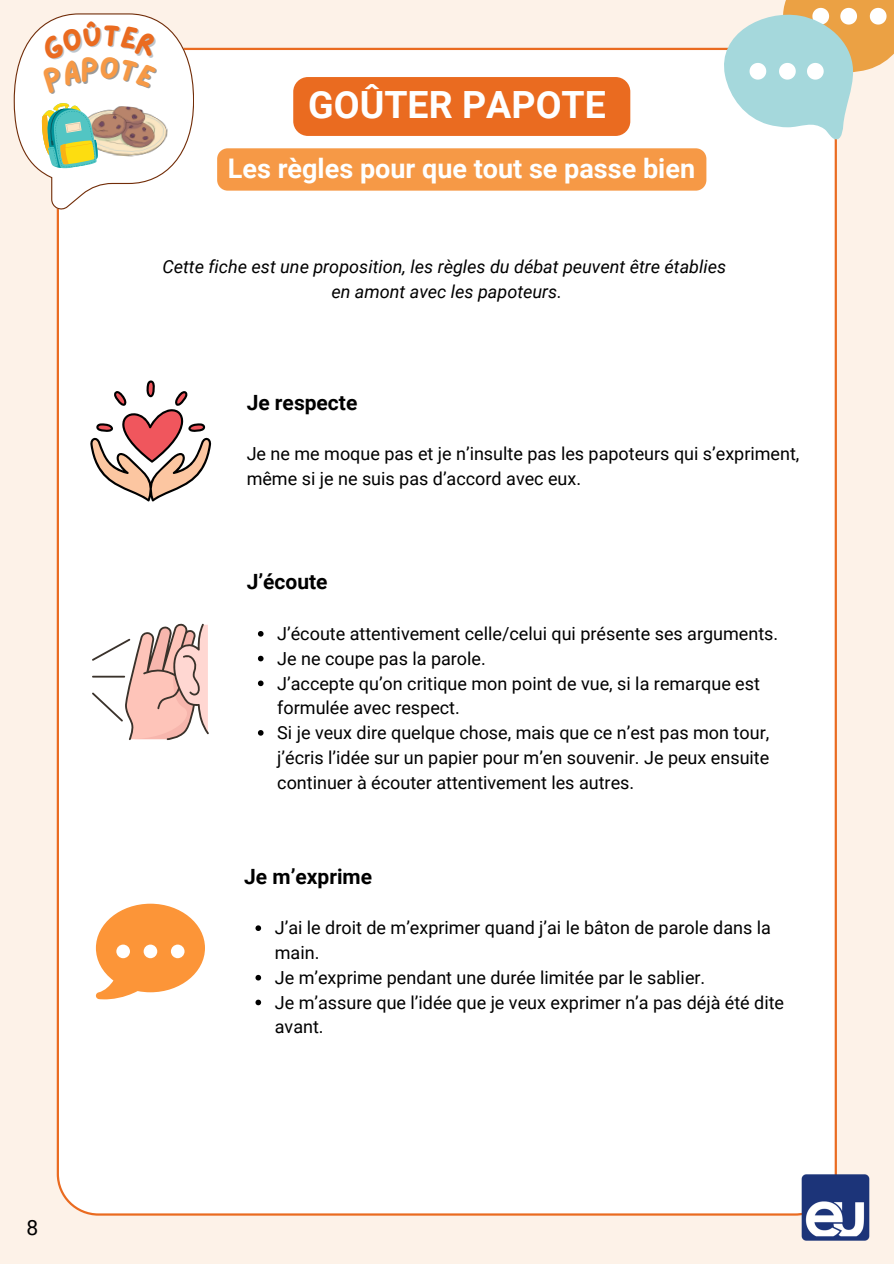
<style>
.page{position:relative;width:894px;height:1264px;background:#fff}
.page>*{position:absolute;margin:0;border:0;box-sizing:border-box;transform-origin:0 0}
.t1{font:700 37.5px "Roboto";color:#feffff}
.t2{font:700 27px "Roboto";color:#feffff}
.t3{font:700 21px "Roboto";color:#000}
.t4{font:21px "Roboto";color:#000}
.t5{font:18px/24.8px "Roboto";color:#000}
.t6{font:italic 18px "Roboto";color:#000}
</style>
<div class="page">
<div style="left:0;top:0;width:893px;height:1263px;background:#fdf2e8"></div>
<div style="left:57px;top:48px;width:779px;height:1167px;background:#fff"></div>
<img style="left:800px;top:1174px;width:70px;height:66px">
<svg style="left:716px;top:0;width:177px;height:141px"></svg>
<svg style="left:89px;top:379px;width:123px;height:122px;background:#dfc4bf"></svg>
<svg style="left:92px;top:623px;width:117px;height:117px;background:#eacec9"></svg>
<svg style="left:96px;top:903px;width:109px;height:96px;background:#fcb26f"></svg>
<svg style="left:255px;top:925px;width:6px;height:6px"></svg>
<svg style="left:255px;top:974px;width:6px;height:6px"></svg>
<svg style="left:255px;top:999px;width:6px;height:6px"></svg>
<div style="left:293px;top:77px;width:337px;height:59px;background:#ea6b20;border-radius:15px"></div>
<div style="left:217px;top:148px;width:489px;height:43px;background:#f69946"></div>
<svg style="left:258px;top:631px;width:5px;height:5px"></svg>
<svg style="left:258px;top:655px;width:5px;height:6px"></svg>
<svg style="left:258px;top:680px;width:5px;height:6px"></svg>
<svg style="left:258px;top:730px;width:5px;height:5px"></svg>
<svg style="left:14px;top:13px;width:180px;height:197px;background:#edece3"></svg>
<p class="t4" style="left:26px;top:1215px;width:13px">8</p>
<p class="t1" style="left:308px;top:83px;width:299px">GOÛTER PAPOTE</p>
<h4 class="t2" style="left:228px;top:153px;width:468px">Les règles pour que tout se passe bien</h4>
<p class="t6" style="left:162px;top:256px;width:565px">Cette fiche est une proposition, les règles du débat peuvent être établies</p>
<p class="t6" style="left:331px;top:281px;width:232px">en amont avec les papoteurs.</p>
<p class="t3" style="left:246px;top:390px;width:112px">Je respecte</p>
<p class="t5" style="left:246px;top:442px;width:554px">Je ne me moque pas et je n’insulte pas les papoteurs qui s’expriment, même si je ne suis pas d’accord avec eux.</p>
<p class="t3" style="left:246px;top:570px;width:82px">J’écoute</p>
<p class="t5" style="left:277px;top:621px;width:502px">J’écoute attentivement celle/celui qui présente ses arguments.<br>Je ne coupe pas la parole.<br>J’accepte qu’on critique mon point de vue, si la remarque est formulée avec respect.<br>Si je veux dire quelque chose, mais que ce n’est pas mon tour, j’écris l’idée sur un papier pour m’en souvenir. Je peux ensuite continuer à écouter attentivement les autres.</p>
<h4 class="t3" style="left:244px;top:864px;width:129px">Je m’exprime</h4>
<p class="t5" style="left:275px;top:915px;width:497px">J’ai le droit de m’exprimer quand j’ai le bâton de parole dans la main.</p>
<p class="t5" style="left:275px;top:965px;width:432px">Je m’exprime pendant une durée limitée par le sablier.</p>
<p class="t5" style="left:275px;top:990px;width:510px">Je m’assure que l’idée que je veux exprimer n’a pas déjà été dite avant.</p>
</div>
